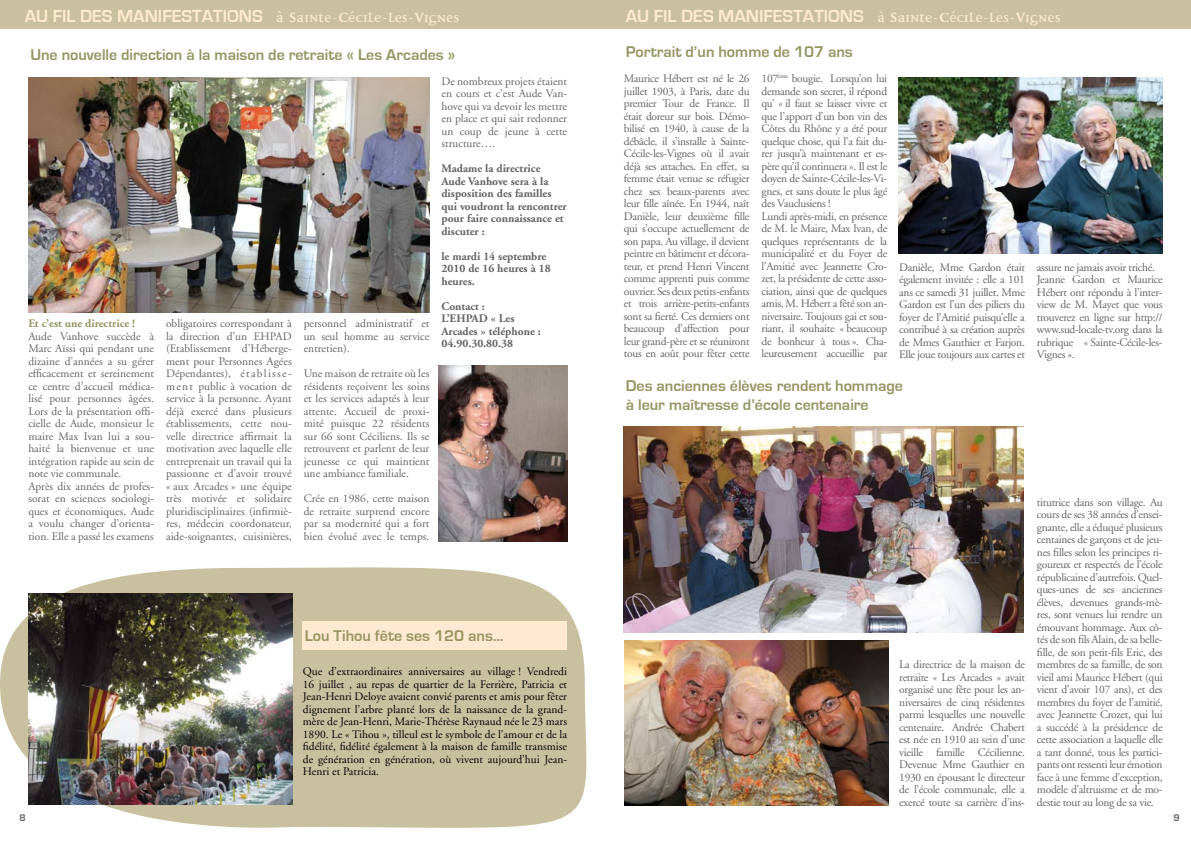
<style>
.page{position:relative;width:1191px;height:842px;background:#fff}
.page>*{position:absolute;margin:0;border:0;box-sizing:border-box;transform-origin:0 0}
.t1{font:700 18px "Eurostile";color:#feead2}
.t2{font:700 16px/19.2px "Eurostile";color:#969563}
.t3{font:11.5px/12.5px "Adobe Garamond";letter-spacing:-.025em;color:#646567;text-align:justify}
.t4{font:11.5px/12.5px "Adobe Garamond";color:#000;text-align:justify}
.t5{font:11.5px/12.5px "Adobe Garamond";color:#646567}
.t6{font:700 11.5px/12.5px "Adobe Garamond";color:#646567}
.t7{font:700 11.5px "Adobe Garamond";color:#969563}
.s1{font-family:"Disturbance"}
.s2{font-family:"Disturbance";font-size:24px}
</style>
<div class="page">
<svg style="left:0;top:553px;width:626px;height:275px;fill:#c9c09f"></svg>
<div style="left:0;top:0;width:1191px;height:28px;background:#c9c09f"></div>
<img style="left:898px;top:78px;width:264px;height:176px">
<div style="left:303px;top:621px;width:264px;height:29px;background:#feead2"></div>
<img style="left:28px;top:593px;width:265px;height:212px">
<img style="left:28px;top:78px;width:402px;height:235px">
<img style="left:439px;top:365px;width:128px;height:176px">
<img style="left:624px;top:427px;width:399px;height:206px">
<img style="left:625px;top:641px;width:263px;height:165px">
<h1 class="t1" style="left:25px;top:6px;width:436px">Au fil des manifestations <span class="s1">à</span> <span class="s2">S</span><span class="s1">ainte-</span><span class="s2">C</span><span class="s1">écile-les-</span><span class="s2">V</span><span class="s1">ignes</span></h1>
<h1 class="t1" style="left:626px;top:6px;width:436px">Au fil des manifestations <span class="s1">à</span> <span class="s2">S</span><span class="s1">ainte-</span><span class="s2">C</span><span class="s1">écile-les-</span><span class="s2">V</span><span class="s1">ignes</span></h1>
<h2 class="t2" style="left:30px;top:45px;width:426px">Une nouvelle direction à la maison de retraite « Les Arcades »</h2>
<p class="t7" style="left:28px;top:317px;width:108px">Et c’est une directrice !</p>
<p class="t5" style="left:28px;top:330px;width:127px">Aude Vanhove succède à<br>Marc Aïssi qui pendant une dizaine d’années a su gérer efficacement et sereinement ce centre d’accueil médica&shy;lisé pour personnes âgées.<br>Lors de la présentation offi&shy;cielle de Aude, monsieur le maire Max Ivan lui a sou&shy;haité la bienvenue et une intégration rapide au sein de note vie communale.<br>Après dix années de profes&shy;sorat en sciences sociologi&shy;ques et économiques, Aude a voulu changer d’orienta&shy;tion. Elle a passé les examens</p>
<p class="t3" style="left:166px;top:317px;width:127px">obligatoires correspondant à la direction d’un EHPAD (Etablissement d’Héberge&shy;ment pour Personnes Agées Dépendantes), établisse&shy;ment public à vocation de service à la personne. Ayant déjà exercé dans plusieurs établissements, cette nou&shy;velle directrice affirmait la motivation avec laquelle elle entreprenait un travail qui la passionne et d’avoir trouvé « aux Arcades » une équipe très motivée et solidaire pluridisciplinaires (infirmiè&shy;res, médecin coordonateur, aide-soignantes, cuisinières,</p>
<p class="t3" style="left:304px;top:317px;width:127px">personnel administratif et un seul homme au service entretien).</p>
<p class="t3" style="left:304px;top:367px;width:127px">Une maison de retraite où les résidents reçoivent les soins et les services adaptés à leur attente. Accueil de proxi&shy;mité puisque 22 résidents sur 66 sont Céciliens. Ils se retrouvent et parlent de leur jeunesse ce qui maintient une ambiance familiale.</p>
<p class="t3" style="left:304px;top:492px;width:127px">Crée en 1986, cette maison de retraite surprend encore par sa modernité qui a fort bien évolué avec le temps.</p>
<p class="t3" style="left:441px;top:75px;width:127px">De nombreux projets étaient en cours et c’est Aude Van&shy;hove qui va devoir les mettre en place et qui sait redonner un coup de jeune à cette structure….</p>
<p class="t6" style="left:441px;top:163px;width:127px">Madame la directrice<br>Aude Vanhove sera à la disposition des familles qui voudront la rencontrer pour faire connaissance et discuter :</p>
<p class="t6" style="left:441px;top:250px;width:111px">le mardi 14 septembre<br>2010 de 16 heures à 18 heures.</p>
<p class="t6" style="left:441px;top:300px;width:101px">Contact :<br>L’EHPAD « Les<br>Arcades » téléphone :<br>04.90.30.80.38</p>
<h2 class="t2" style="left:305px;top:626px;width:200px">Lou Tihou fête ses 120 ans…</h2>
<p class="t4" style="left:303px;top:666px;width:266px">Que d’extraordinaires anniversaires au village ! Vendredi 16 juillet , au repas de quartier de la Ferrière, Patricia et Jean-Henri Deloye avaient convié parents et amis pour fêter dignement l’arbre planté lors de la naissance de la grand&shy;mère de Jean-Henri, Marie-Thérèse Raynaud née le 23 mars 1890. Le « Tihou », tilleul est le symbole de l’amour et de la fidélité, fidélité également à la maison de famille transmise de génération en génération, où vivent aujourd’hui Jean-Henri et Patricia.</p>
<h2 class="t2" style="left:626px;top:42px;width:228px">Portrait d’un homme de 107 ans</h2>
<p class="t3" style="left:624px;top:73px;width:127px">Maurice Hébert est né le 26 juillet 1903, à Paris, date du premier Tour de France. Il était doreur sur bois. Démo&shy;bilisé en 1940, à cause de la débâcle, il s’installe à Sainte-Cécile-les-Vignes où il avait déjà ses attaches. En effet, sa femme était venue se réfugier chez ses beaux-parents avec leur fille aînée. En 1944, naît Danièle, leur deuxième fille qui s’occupe actuellement de son papa. Au village, il devient peintre en bâtiment et décora&shy;teur, et prend Henri Vincent comme apprenti puis comme ouvrier. Ses deux petits-enfants et trois arrière-petits-enfants sont sa fierté. Ces derniers ont beaucoup d’affection pour leur grand-père et se réuniront tous en août pour fêter cette</p>
<p class="t3" style="left:761px;top:73px;width:127px;text-align:left">107<sup>ème</sup> bougie. Lorsqu’on lui demande son secret, il répond qu’ « il faut se laisser vivre et que l’apport d’un bon vin des<br>Côtes du Rhône y a été pour quelque chose, qui l’a fait du&shy;rer jusqu’à maintenant et es&shy;père qu’il continuera ». Il est le doyen de Sainte-Cécile-les-Vi&shy;gnes, et sans doute le plus âgé des Vauclusiens !<br>Lundi après-midi, en présence de M. le Maire, Max Ivan, de quelques représentants de la municipalité et du Foyer de l’Amitié avec Jeannette Cro&shy;zet, la présidente de cette asso&shy;ciation, ainsi que de quelques amis, M. Hébert a fêté son an&shy;niversaire. Toujours gai et sou&shy;riant, il souhaite « beaucoup de bonheur à tous ». Cha&shy;leureusement accueillie par</p>
<p class="t3" style="left:899px;top:261px;width:127px">Danièle, Mme Gardon était également invitée : elle a 101 ans ce samedi 31 juillet. Mme Gardon est l’un des piliers du foyer de l’Amitié puisqu’elle a contribué à sa création auprès de Mmes Gauthier et Farjon.<br>Elle joue toujours aux cartes et</p>
<p class="t3" style="left:1037px;top:261px;width:127px;text-align:left">assure ne jamais avoir triché.<br>Jeanne Gardon et Maurice<br>Hébert ont répondu à l’inter&shy;view de M. Mayet que vous trouverez en ligne sur http:// www.sud-locale-tv.org dans la rubrique « Sainte-Cécile-les-<br>Vignes ».</p>
<h2 class="t2" style="left:626px;top:376px;width:279px">Des anciennes élèves rendent hommage à leur maîtresse d’école centenaire</h2>
<p class="t3" style="left:899px;top:659px;width:127px">La directrice de la maison de retraite « Les Arcades » avait organisé une fête pour les an&shy;niversaires de cinq résidentes parmi lesquelles une nouvelle centenaire. Andrée Chabert est née en 1910 au sein d’une vieille famille Cécilienne.<br>Devenue Mme Gauthier en 1930 en épousant le directeur de l’école communale, elle a exercé toute sa carrière d’ins-</p>
<p class="t3" style="left:1037px;top:496px;width:127px">titutrice dans son village. Au cours de ses 38 années d’ensei&shy;gnante, elle a éduqué plusieurs centaines de garçons et de jeu&shy;nes filles selon les principes ri&shy;goureux et respectés de l’école républicaine d’autrefois. Quel&shy;ques-unes de ses anciennes élèves, devenues grands-mè&shy;res, sont venues lui rendre un émouvant hommage. Aux cô&shy;tés de son fils Alain, de sa belle&shy;fille, de son petit-fils Eric, des membres de sa famille, de son vieil ami Maurice Hébert (qui vient d’avoir 107 ans), et des membres du foyer de l’amitié, avec Jeannette Crozet, qui lui a succédé à la présidence de cette association a laquelle elle a tant donné, tous les partici&shy;pants ont ressenti leur émotion face à une femme d’exception, modèle d’altruisme et de mo&shy;destie tout au long de sa vie.</p>
</div>
